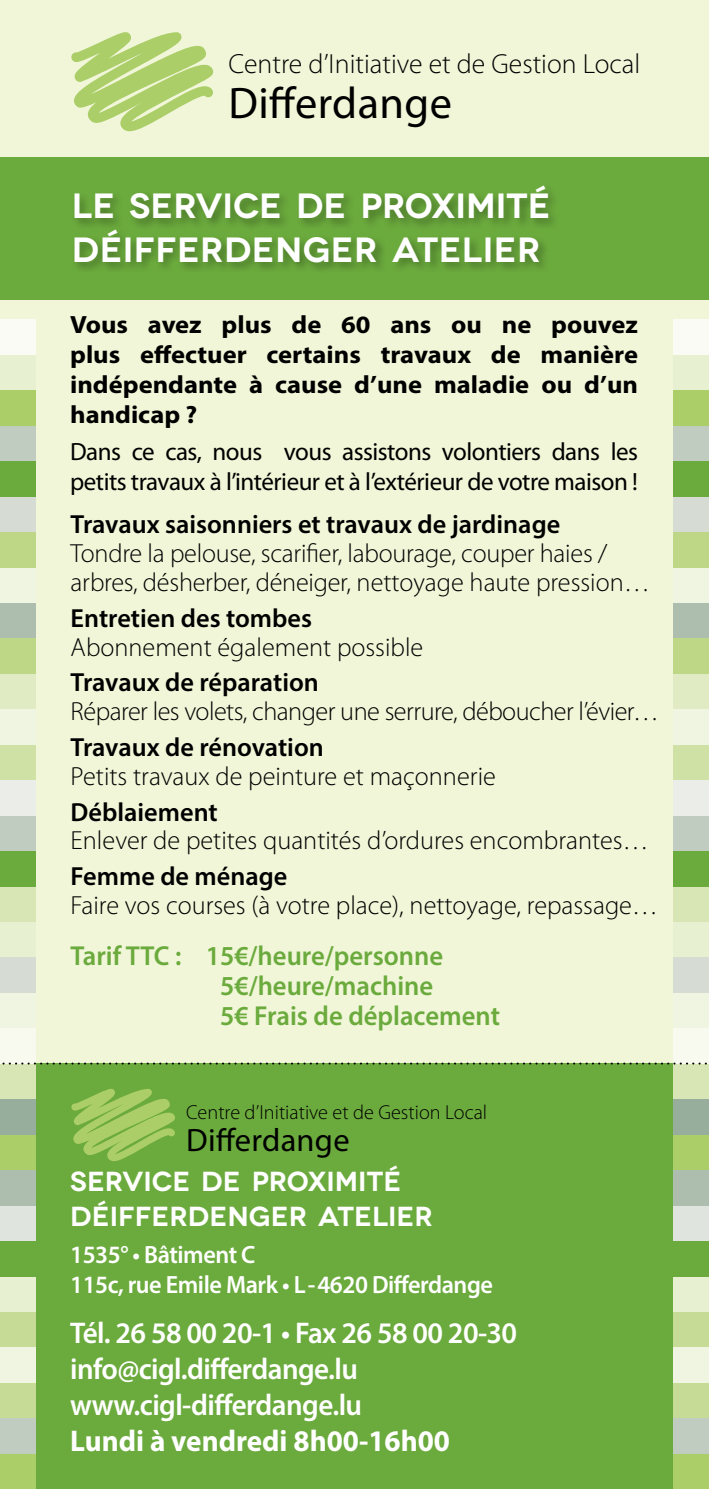
<style>
.page{position:relative;width:709px;height:1489px;background:#fff}
.page>*{position:absolute;margin:0;border:0;box-sizing:border-box;transform-origin:0 0}
.t1{font:44.25px "Myriad Pro";letter-spacing:.01em;color:#000}
.t2{font:600 35px/44px "Novecentowide";letter-spacing:.005em;color:#fff}
.t3{font:32.5px "Myriad Pro";letter-spacing:.01em;color:#000}
.t4{font:600 30px/36px "Myriad Pro";letter-spacing:-.02em;color:#fff}
.t5{font:700 30px "Myriad Pro";color:#fff}
.t6{font:300 27.75px "Myriad Pro";color:#000}
.t7{font:600 27.5px/30px "Myriad Pro";color:#6baa3d}
.t8{font:600 27.5px/35px "Novecentowide";color:#fff}
.t9{font:300 26.25px/28.8px "Myriad Pro";color:#000}
.t10{font:600 26.25px "Myriad Pro";color:#000}
.t11{font:300 26.25px "Myriad Pro";letter-spacing:-.02em;color:#000}
.t12{font:700 25px/30px "Myriad Pro";color:#000;text-align:justify;scale:1.06 1}
.t13{font:25px/30px "Myriad Pro";letter-spacing:-.02em;color:#000}
.t14{font:600 25px/30px "Myriad Pro";letter-spacing:-.02em;color:#fff}
.t15{font:300 20.25px "Myriad Pro";color:#000}
</style>
<div class="page">
<div style="left:0;top:0;width:709px;height:1488px;background:#f0f6d7"></div>
<div style="left:0;top:158px;width:709px;height:142px;background:#6baa3d"></div>
<div style="left:0;top:1063px;width:709px;height:425px;background:#6baa3d"></div>
<svg style="left:71px;top:32px;width:143px;height:99px"></svg>
<div style="left:72px;top:184px;width:488px;height:90px;background:#000;opacity:.3"></div>
<div style="left:0;top:1453px;width:35px;height:35px;background:#abce68"></div>
<div style="left:0;top:1417px;width:35px;height:36px;background:#c1ccc1"></div>
<div style="left:0;top:1382px;width:35px;height:35px;background:#c6dc96"></div>
<div style="left:0;top:1346px;width:35px;height:36px;background:#eff5e1"></div>
<div style="left:0;top:1311px;width:35px;height:35px;background:#c6dc96"></div>
<div style="left:0;top:1276px;width:35px;height:35px;background:#e8f0d2"></div>
<div style="left:0;top:1205px;width:35px;height:35px;background:#e0e4de"></div>
<div style="left:0;top:1169px;width:35px;height:36px;background:#adbdae"></div>
<div style="left:0;top:1134px;width:35px;height:35px;background:#abce68"></div>
<div style="left:0;top:1098px;width:35px;height:36px;background:#98ae9d"></div>
<div style="left:0;top:1063px;width:35px;height:35px;background:#d8e6b5"></div>
<div style="left:0;top:1028px;width:35px;height:35px;background:#f8f9ef"></div>
<div style="left:0;top:992px;width:35px;height:36px;background:#eff5e1"></div>
<div style="left:0;top:957px;width:35px;height:35px;background:#d6dcd4"></div>
<div style="left:0;top:921px;width:35px;height:36px;background:#e8f0d2"></div>
<div style="left:0;top:886px;width:35px;height:35px;background:#d8e6b5"></div>
<div style="left:0;top:850px;width:35px;height:36px;background:#6baa3d"></div>
<div style="left:0;top:815px;width:35px;height:35px;background:#c1ccc1"></div>
<div style="left:0;top:780px;width:35px;height:35px;background:#ebede9"></div>
<div style="left:0;top:744px;width:35px;height:36px;background:#cfe1a5"></div>
<div style="left:0;top:709px;width:35px;height:35px;background:#eff5e1"></div>
<div style="left:0;top:673px;width:35px;height:36px;background:#e0eac3"></div>
<div style="left:0;top:638px;width:35px;height:35px;background:#bdd787"></div>
<div style="left:0;top:602px;width:35px;height:36px;background:#adbdae"></div>
<div style="left:0;top:567px;width:35px;height:35px;background:#eff5e1"></div>
<div style="left:0;top:531px;width:35px;height:36px;background:#bdd787"></div>
<div style="left:0;top:496px;width:35px;height:35px;background:#d6dcd4"></div>
<div style="left:0;top:461px;width:35px;height:35px;background:#6baa3d"></div>
<div style="left:0;top:425px;width:35px;height:36px;background:#c1ccc1"></div>
<div style="left:0;top:390px;width:35px;height:35px;background:#abce68"></div>
<div style="left:0;top:354px;width:35px;height:36px;background:#e8f0d2"></div>
<div style="left:0;top:319px;width:35px;height:35px;background:#fafbf4"></div>
<div style="left:673px;top:1453px;width:36px;height:35px;background:#abce68"></div>
<div style="left:673px;top:1417px;width:36px;height:36px;background:#c1ccc1"></div>
<div style="left:673px;top:1382px;width:36px;height:35px;background:#c6dc96"></div>
<div style="left:673px;top:1346px;width:36px;height:36px;background:#eff5e1"></div>
<div style="left:673px;top:1311px;width:36px;height:35px;background:#c6dc96"></div>
<div style="left:673px;top:1276px;width:36px;height:35px;background:#e8f0d2"></div>
<div style="left:673px;top:1205px;width:36px;height:35px;background:#e0e4de"></div>
<div style="left:673px;top:1169px;width:36px;height:36px;background:#adbdae"></div>
<div style="left:673px;top:1134px;width:36px;height:35px;background:#abce68"></div>
<div style="left:673px;top:1098px;width:36px;height:36px;background:#98ae9d"></div>
<div style="left:673px;top:1063px;width:36px;height:35px;background:#d8e6b5"></div>
<div style="left:673px;top:1028px;width:36px;height:35px;background:#f8f9ef"></div>
<div style="left:673px;top:992px;width:36px;height:36px;background:#eff5e1"></div>
<div style="left:673px;top:957px;width:36px;height:35px;background:#d6dcd4"></div>
<div style="left:673px;top:921px;width:36px;height:36px;background:#e8f0d2"></div>
<div style="left:673px;top:886px;width:36px;height:35px;background:#d8e6b5"></div>
<div style="left:673px;top:850px;width:36px;height:36px;background:#6baa3d"></div>
<div style="left:673px;top:815px;width:36px;height:35px;background:#c1ccc1"></div>
<div style="left:673px;top:780px;width:36px;height:35px;background:#ebede9"></div>
<div style="left:673px;top:744px;width:36px;height:36px;background:#cfe1a5"></div>
<div style="left:673px;top:709px;width:36px;height:35px;background:#eff5e1"></div>
<div style="left:673px;top:673px;width:36px;height:36px;background:#e0eac3"></div>
<div style="left:673px;top:638px;width:36px;height:35px;background:#bdd787"></div>
<div style="left:673px;top:602px;width:36px;height:36px;background:#adbdae"></div>
<div style="left:673px;top:567px;width:36px;height:35px;background:#eff5e1"></div>
<div style="left:673px;top:531px;width:36px;height:36px;background:#bdd787"></div>
<div style="left:673px;top:496px;width:36px;height:35px;background:#d6dcd4"></div>
<div style="left:673px;top:461px;width:36px;height:35px;background:#6baa3d"></div>
<div style="left:673px;top:425px;width:36px;height:36px;background:#c1ccc1"></div>
<div style="left:673px;top:390px;width:36px;height:35px;background:#abce68"></div>
<div style="left:673px;top:354px;width:36px;height:36px;background:#e8f0d2"></div>
<div style="left:673px;top:319px;width:36px;height:35px;background:#fafbf4"></div>
<svg style="left:0;top:1062px;width:709px;height:2px"></svg>
<svg style="left:71px;top:1089px;width:104px;height:72px"></svg>
<p class="t6" style="left:228px;top:48px;width:413px">Centre d’Initiative et de Gestion Local</p>
<h1 class="t1" style="left:228px;top:76px;width:225px">Differdange</h1>
<h2 class="t2" style="left:72px;top:184px;width:480px">LE SERVICE DE PROXIMITÉ<br>DÉIFFERDENGER ATELIER</h2>
<p class="t12" style="left:70px;top:308px;width:537px">Vous avez plus de 60 ans ou ne pouvez plus effectuer certains travaux de manière indépendante à cause d’une maladie ou d’un handicap ?</p>
<p class="t13" style="left:70px;top:436px;width:569px">Dans ce cas, nous vous assistons volontiers dans les petits travaux à l’intérieur et à l’extérieur de votre maison !</p>
<p class="t10" style="left:71px;top:508px;width:491px">Travaux saisonniers et travaux de jardinage</p>
<p class="t9" style="left:71px;top:538px;width:581px">Tondre la pelouse, scarifier, labourage, couper haies / arbres, désherber, déneiger, nettoyage haute pression…</p>
<p class="t10" style="left:71px;top:601px;width:243px">Entretien des tombes</p>
<p class="t9" style="left:71px;top:632px;width:354px">Abonnement également possible</p>
<p class="t10" style="left:71px;top:665px;width:250px">Travaux de réparation</p>
<p class="t11" style="left:71px;top:695px;width:590px">Réparer les volets, changer une serrure, déboucher l’évier…</p>
<p class="t10" style="left:71px;top:730px;width:255px">Travaux de rénovation</p>
<p class="t9" style="left:71px;top:761px;width:427px">Petits travaux de peinture et maçonnerie</p>
<p class="t10" style="left:71px;top:795px;width:149px">Déblaiement</p>
<p class="t9" style="left:71px;top:826px;width:579px">Enlever de petites quantités d’ordures encombrantes…</p>
<p class="t10" style="left:71px;top:859px;width:218px">Femme de ménage</p>
<p class="t9" style="left:71px;top:890px;width:589px">Faire vos courses (à votre place), nettoyage, repassage…</p>
<p class="t7" style="left:220px;top:940px;width:281px;text-indent:-149px">Tarif TTC : 15€/heure/personne<br>5€/heure/machine<br>5€ Frais de déplacement</p>
<p class="t15" style="left:186px;top:1099px;width:302px">Centre d’Initiative et de Gestion Local</p>
<p class="t3" style="left:186px;top:1120px;width:165px">Differdange</p>
<p class="t8" style="left:70px;top:1164px;width:364px">SERVICE DE PROXIMITÉ<br>DÉIFFERDENGER ATELIER</p>
<p class="t14" style="left:70px;top:1238px;width:424px">1535° • Bâtiment C<br>115c, rue Emile Mark • L-4620 Differdange</p>
<p class="t4" style="left:70px;top:1314px;width:448px">Tél. 26 58 00 20-1 • Fax 26 58 00 20-30 info@cigl.differdange.lu www.cigl-differdange.lu</p>
<p class="t5" style="left:70px;top:1421px;width:381px">Lundi à vendredi 8h00-16h00</p>
</div>
